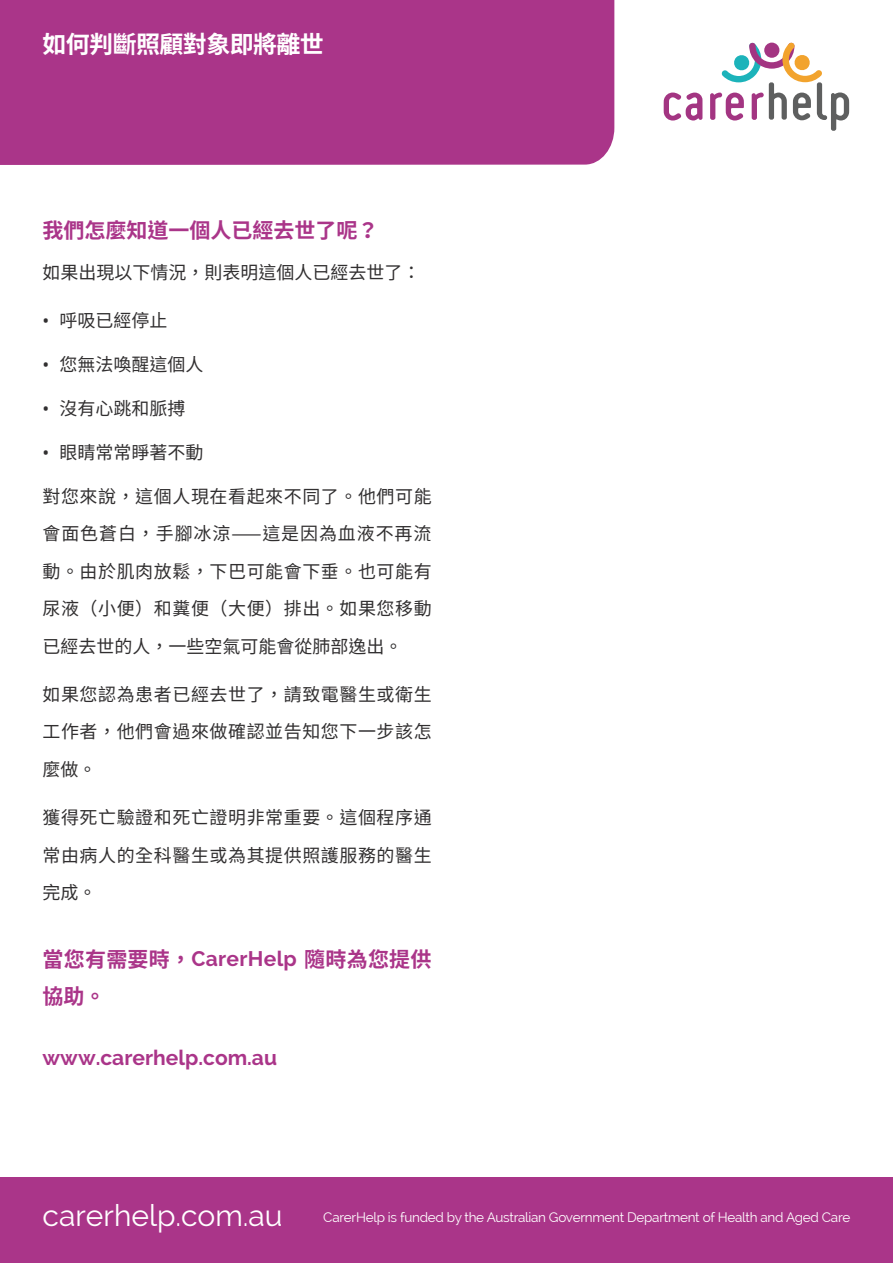
<style>
.page{position:relative;width:893px;height:1263px;background:#fff}
.page>*{position:absolute;margin:0;border:0;box-sizing:border-box;transform-origin:0 0}
.t1{font:30px "Raleway";color:#fff}
.t2{font:700 24px "Noto Sans CJ Ktc";letter-spacing:-.025em;color:#fff}
.t3{font:700 21px/37.5px "Noto Sans CJ Ktc";color:#aa3589}
.t4{font:700 21px "Raleway";color:#aa3589}
.t5{font:18px/37.5px "Noto Sans CJ Ktc";letter-spacing:.03em;color:#312f30;text-align:justify}
.t6{font:18px "Noto Sans CJ Ktc";color:#312f30}
.t7{font:13.5px "Raleway";letter-spacing:-.02em;color:#fff}
.s1{font-family:"Noto Sans"}
.s2{font-family:"Raleway"}
</style>
<div class="page">
<div style="left:0;top:0;width:614px;height:165px;background:#aa3589"></div>
<svg style="left:664px;top:93px;width:38px;height:28px"></svg>
<svg style="left:710px;top:42px;width:139px;height:89px"></svg>
<div style="left:0;top:1178px;width:893px;height:85px;background:#aa3589"></div>
<h1 class="t2" style="left:43px;top:31px;width:283px">如何判斷照顧對象即將離世</h1>
<h2 class="t3" style="left:43px;top:212px;width:337px">我們怎麼知道一個人已經去世了呢？</h2>
<p class="t6" style="left:43px;top:262px;width:380px">如果出現以下情況，則表明這個人已經去世了：</p>
<p class="t5" style="left:43px;top:302px;width:127px"><span class="s1">•</span> 呼吸已經停止</p>
<p class="t6" style="left:43px;top:354px;width:163px"><span class="s1">•</span> 您無法喚醒這個人</p>
<p class="t6" style="left:43px;top:398px;width:145px"><span class="s1">•</span> 沒有心跳和脈搏</p>
<p class="t6" style="left:43px;top:442px;width:163px"><span class="s1">•</span> 眼睛常常睜著不動</p>
<p class="t5" style="left:43px;top:478px;width:391px">對您來說，這個人現在看起來不同了。他們可能會面色蒼白，手腳冰涼——這是因為血液不再流動。由於肌肉放鬆，下巴可能會下垂。也可能有尿液（小便）和糞便（大便）排出。如果您移動已經去世的人，一些空氣可能會從肺部逸出。</p>
<p class="t5" style="left:43px;top:676px;width:391px">如果您認為患者已經去世了，請致電醫生或衛生工作者，他們會過來做確認並告知您下一步該怎麼做。</p>
<p class="t5" style="left:43px;top:799px;width:391px">獲得死亡驗證和死亡證明非常重要。這個程序通常由病人的全科醫生或為其提供照護服務的醫生完成。</p>
<h2 class="t3" style="left:43px;top:941px;width:391px">當您有需要時，<span class="s2">CarerHelp</span> 隨時為您提供協助。</h2>
<p class="t4" style="left:43px;top:1045px;width:236px">www.carerhelp.com.au</p>
<p class="t1" style="left:43px;top:1198px;width:242px">carerhelp.com.au</p>
<p class="t7" style="left:323px;top:1209px;width:529px">CarerHelp is funded by the Australian Government Department of Health and Aged Care</p>
</div>
